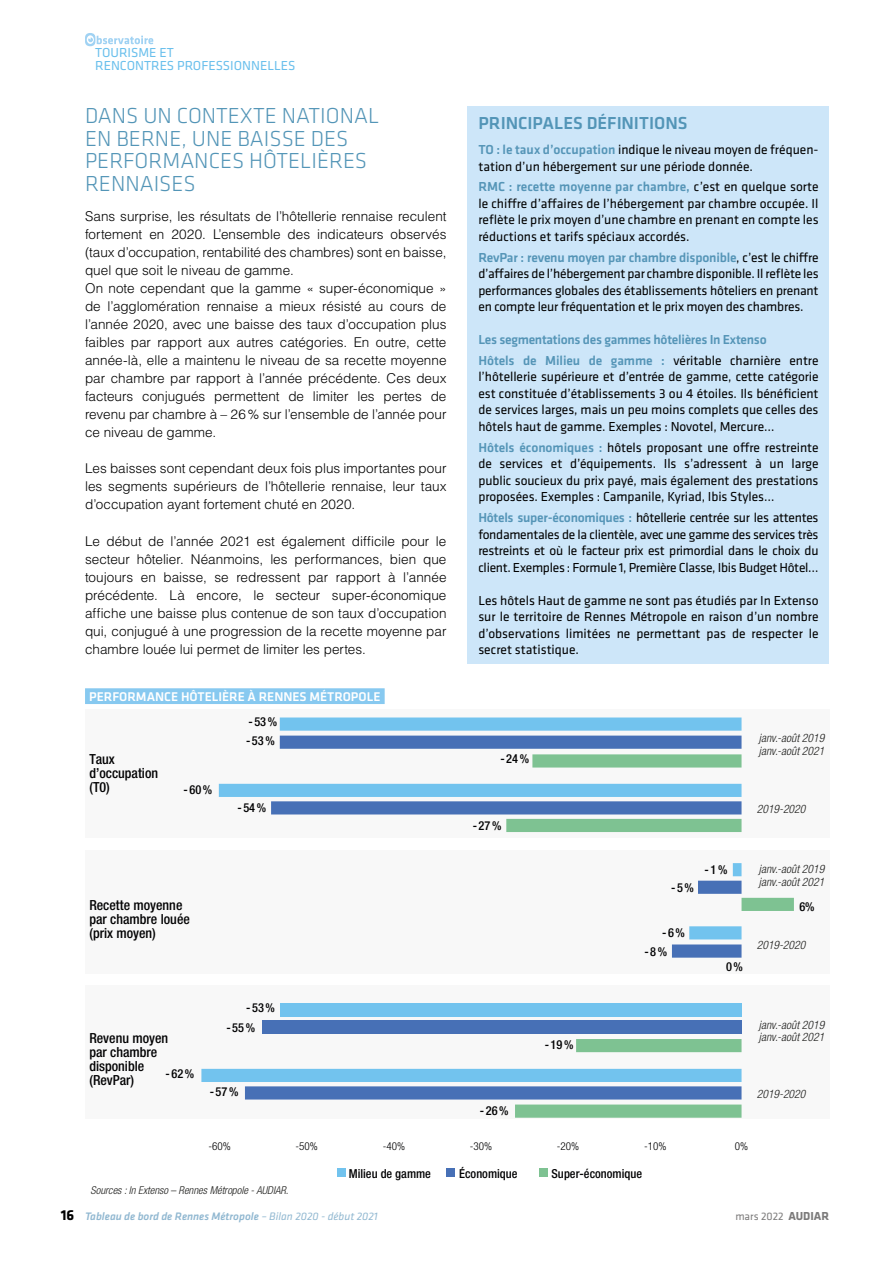
<style>
.page{position:relative;width:893px;height:1263px;background:#fff}
.page>*{position:absolute;margin:0;border:0;box-sizing:border-box;transform-origin:0 0}
.T2{font:300 22.5px/22.5px "Klavika";color:#5395b7}
.encart_T{font:500 18px "Klavika";color:#5395b7}
.t1{font:500 condensed 13.95px/14px "Helvetica Neue LT Std";color:#020203}
.encart{font:13.5px/16.5px "Klavika";letter-spacing:-.005em;color:#000;text-align:justify}
.texte_courant{font:300 13.5px/18px "Helvetica LT Std";color:#000;text-align:justify}
.encart-2{font:500 13.5px "Klavika";letter-spacing:-.02em;color:#5595b7}
.t2{font:13.5px/13.5px "Klavika";color:#69bfec}
.T_illustration{font:500 13.2px "Klavika";color:#fff}
.t3{font:500 condensed 12.3px "Helvetica Neue LT Std";color:#020203}
.t4{font:italic 300 condensed 11.55px/12.5px "Helvetica Neue LT Std";color:#1e1e1c}
.t5{font:italic 500 11.25px "Klavika";color:#91b8d1}
.t6{font:11.25px "Klavika";color:#7c7b7b}
.t7{font:300 condensed 10.95px "Helvetica Neue LT Std";color:#020203}
.t8{font:italic 300 condensed 10.8px "Helvetica Neue LT Std";color:#1e1e1c}
.s1{font-weight:500;color:#5595b7}
.s2{font-weight:700;font-style:normal;font-size:15px;color:#000}
.s3{font-weight:400}
.s4{font-weight:700;font-size:12px}
</style>
<div class="page">
<div style="left:85px;top:850px;width:745px;height:123px;background:#f8f8f8"></div>
<div style="left:85px;top:985px;width:745px;height:134px;background:#f8f8f8"></div>
<div style="left:85px;top:709px;width:745px;height:129px;background:#f8f8f8"></div>
<svg style="left:506px;top:754px;width:288px;height:364px"></svg>
<svg style="left:245px;top:1082px;width:496px;height:17px;fill:#4770b6"></svg>
<svg style="left:201px;top:717px;width:540px;height:365px"></svg>
<div style="left:280px;top:1003px;width:461px;height:13px;background:#72c3ee"></div>
<div style="left:263px;top:1020px;width:479px;height:14px;background:#4770b6"></div>
<div style="left:337px;top:1168px;width:9px;height:9px;background:#72c3ee"></div>
<div style="left:446px;top:1168px;width:9px;height:9px;background:#4770b6"></div>
<div style="left:539px;top:1168px;width:8px;height:9px;background:#7ec292"></div>
<svg style="left:85px;top:33px;width:68px;height:13px"></svg>
<div style="left:85px;top:688px;width:300px;height:16px;background:#87c9f0"></div>
<div style="left:468px;top:106px;width:361px;height:557px;background:#cde6f9"></div>
<p class="t2" style="left:95px;top:46px;width:202px">TOURISME ET<br>RENCONTRES PROFESSIONNELLES</p>
<p class="T2" style="left:85px;top:105px;width:296px">DANS UN CONTEXTE NATIONAL<br>EN BERNE, UNE BAISSE DES<br>PERFORMANCES HÔTELIÈRES<br>RENNAISES</p>
<p class="texte_courant" style="left:85px;top:208px;width:363px">Sans surprise, les résultats de l’hôtellerie rennaise reculent fortement en 2020. L’ensemble des indicateurs observés (taux d’occupation, rentabilité des chambres) sont en baisse, quel que soit le niveau de gamme.</p>
<p class="texte_courant" style="left:85px;top:280px;width:363px">On note cependant que la gamme « super-économique » de l’agglomération rennaise a mieux résisté au cours de l’année 2020, avec une baisse des taux d’occupation plus faibles par rapport aux autres catégories. En outre, cette année-là, elle a maintenu le niveau de sa recette moyenne par chambre par rapport à l’année précédente. Ces deux facteurs conjugués permettent de limiter les pertes de revenu par chambre à – 26% sur l’ensemble de l’année pour ce niveau de gamme.</p>
<p class="texte_courant" style="left:85px;top:460px;width:363px">Les baisses sont cependant deux fois plus importantes pour les segments supérieurs de l’hôtellerie rennaise, leur taux d’occupation ayant fortement chuté en 2020.</p>
<p class="texte_courant" style="left:85px;top:532px;width:363px">Le début de l’année 2021 est également difficile pour le secteur hôtelier. Néanmoins, les performances, bien que toujours en baisse, se redressent par rapport à l’année précédente. Là encore, le secteur super-économique affiche une baisse plus contenue de son taux d’occupation qui, conjugué à une progression de la recette moyenne par chambre louée lui permet de limiter les pertes.</p>
<p class="T_illustration" style="left:89px;top:689px;width:293px">PERFORMANCE HÔTELIÈRE À RENNES MÉTROPOLE</p>
<p class="t3" style="left:248px;top:715px;width:30px">- 53 %</p>
<p class="t1" style="left:89px;top:752px;width:70px">Taux d’occupation (T0)</p>
<p class="t3" style="left:184px;top:782px;width:30px">- 60 %</p>
<p class="t3" style="left:246px;top:733px;width:30px">- 53 %</p>
<p class="t3" style="left:237px;top:800px;width:30px">- 54 %</p>
<p class="t1" style="left:89px;top:898px;width:102px">Recette moyenne par chambre louée (prix moyen)</p>
<p class="t3" style="left:246px;top:1000px;width:30px">- 53 %</p>
<p class="t1" style="left:89px;top:1031px;width:80px">Revenu moyen par chambre disponible (RevPar)</p>
<p class="t3" style="left:166px;top:1066px;width:30px">- 62 %</p>
<p class="t3" style="left:226px;top:1020px;width:30px">- 55 %</p>
<p class="t3" style="left:210px;top:1084px;width:30px">- 57 %</p>
<p class="encart_T" style="left:478px;top:113px;width:211px">PRINCIPALES DÉFINITIONS</p>
<p class="encart" style="left:478px;top:142px;width:342px"><span class="s1">TO : le taux d’occupation</span> indique le niveau moyen de fréquen&shy;tation d’un hébergement sur une période donnée.</p>
<p class="encart" style="left:478px;top:179px;width:342px"><span class="s1">RMC : recette moyenne par chambre,</span> c’est en quelque sorte le chiffre d’affaires de l’hébergement par chambre occupée. Il reflète le prix moyen d’une chambre en prenant en compte les réductions et tarifs spéciaux accordés.</p>
<p class="encart" style="left:478px;top:249px;width:342px"><span class="s1">RevPar : revenu moyen par chambre disponible</span>, c’est le chiffre d’affaires de l’hébergement par chambre disponible. Il reflète les performances globales des établissements hôteliers en prenant en compte leur fréquentation et le prix moyen des chambres.</p>
<p class="encart-2" style="left:478px;top:332px;width:290px">Les segmentations des gammes hôtelières In Extenso</p>
<p class="encart" style="left:478px;top:352px;width:342px"><span class="s1">Hôtels de Milieu de gamme :</span> véritable charnière entre l’hôtellerie supérieure et d’entrée de gamme, cette catégorie est constituée d’établissements 3 ou 4 étoiles. Ils bénéficient de services larges, mais un peu moins complets que celles des hôtels haut de gamme. Exemples : Novotel, Mercure…</p>
<p class="encart" style="left:478px;top:439px;width:342px"><span class="s1">Hôtels économiques :</span> hôtels proposant une offre restreinte de services et d’équipements. Ils s’adressent à un large public soucieux du prix payé, mais également des prestations proposées. Exemples : Campanile, Kyriad, Ibis Styles…</p>
<p class="encart" style="left:478px;top:509px;width:342px"><span class="s1">Hôtels super-économiques :</span> hôtellerie centrée sur les attentes fondamentales de la clientèle, avec une gamme des services très restreints et où le facteur prix est primordial dans le choix du client. Exemples : Formule 1, Première Classe, Ibis Budget Hôtel…</p>
<p class="encart" style="left:478px;top:592px;width:342px">Les hôtels Haut de gamme ne sont pas étudiés par In Extenso sur le territoire de Rennes Métropole en raison d’un nombre d’observations limitées ne permettant pas de respecter le secret statistique.</p>
<p class="t3" style="left:500px;top:752px;width:30px">- 24 %</p>
<p class="t3" style="left:473px;top:818px;width:30px">- 27 %</p>
<p class="t3" style="left:480px;top:1103px;width:30px">- 26 %</p>
<p class="t3" style="left:545px;top:1037px;width:30px">- 19 %</p>
<p class="t4" style="left:759px;top:732px;width:67px">janv.-août 2019 janv.-août 2021</p>
<p class="t4" style="left:757px;top:803px;width:50px">2019-2020</p>
<p class="t3" style="left:671px;top:880px;width:24px">- 5 %</p>
<p class="t3" style="left:705px;top:863px;width:24px">- 1 %</p>
<p class="t3" style="left:662px;top:925px;width:24px">- 6 %</p>
<p class="t3" style="left:644px;top:944px;width:24px">- 8 %</p>
<p class="t3" style="left:726px;top:959px;width:18px">0 %</p>
<p class="t4" style="left:759px;top:863px;width:67px">janv.-août 2019 janv.-août 2021</p>
<p class="t3" style="left:799px;top:900px;width:17px">6%</p>
<p class="t4" style="left:757px;top:939px;width:50px">2019-2020</p>
<p class="t4" style="left:759px;top:1018px;width:67px">janv.-août 2019 janv.-août 2021</p>
<p class="t4" style="left:757px;top:1087px;width:50px">2019-2020</p>
<p class="t7" style="left:208px;top:1139px;width:24px">-60%</p>
<p class="t7" style="left:296px;top:1139px;width:24px">-50%</p>
<p class="t7" style="left:383px;top:1139px;width:24px">-40%</p>
<p class="t7" style="left:470px;top:1139px;width:24px">-30%</p>
<p class="t7" style="left:557px;top:1139px;width:24px">-20%</p>
<p class="t7" style="left:644px;top:1139px;width:24px">-10%</p>
<p class="t7" style="left:735px;top:1139px;width:15px">0%</p>
<p class="t8" style="left:91px;top:1183px;width:199px">Sources : In Extenso – Rennes Métropole - AUDIAR.</p>
<p class="t5" style="left:61px;top:1210px;width:319px"><span class="s2">16</span> Tableau de bord de Rennes Métropole <span class="s3">– Bilan 2020 - début 2021</span></p>
<p class="t6" style="left:735px;top:1210px;width:95px">mars 2022 <span class="s4">AUDIAR</span></p>
<p class="t3" style="left:349px;top:1166px;width:84px">Milieu de gamme</p>
<p class="t3" style="left:459px;top:1166px;width:60px">Économique</p>
<p class="t3" style="left:552px;top:1166px;width:92px">Super-économique</p>
</div>
